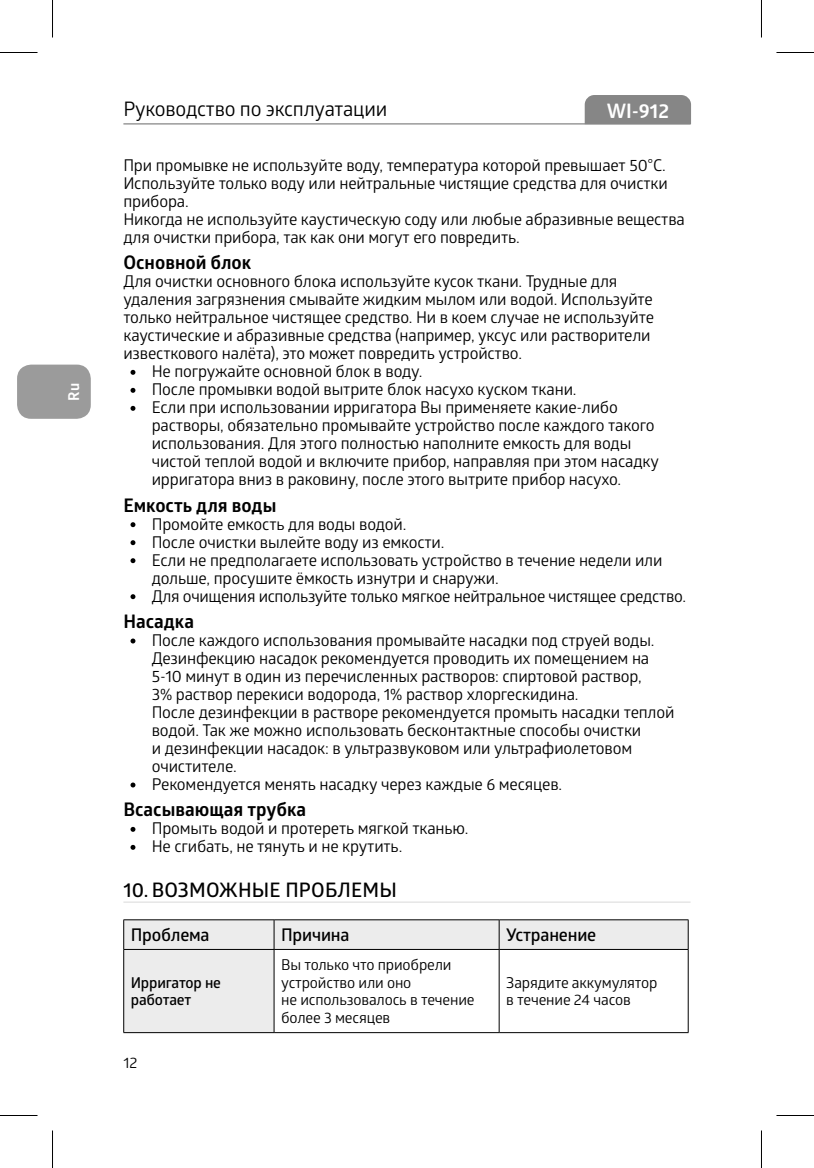
<style>
.page{position:relative;width:814px;height:1168px;background:#fff}
.page>*{position:absolute;margin:0;border:0;box-sizing:border-box;transform-origin:0 0}
.t1{font:20px "Glober";letter-spacing:-.01em;color:#000}
.t2{font:600 20px "Glober";letter-spacing:.01em;color:#000}
.t3{font:700 20px "Glober";color:#fff}
.t4{font:700 18.75px "Glober";color:#000}
.t5{font:600 17.5px "Glober";letter-spacing:-.01em;color:#000}
.t6{font:16.25px/18px "Glober";letter-spacing:-.01em;color:#000}
.t7{font:15px/17.5px "Glober";letter-spacing:-.01em;color:#000}
.t8{font:600 15px/17.5px "Glober";letter-spacing:-.01em;color:#000}
.t9{font:700 15px "Glober";color:#fff}
</style>
<div class="page">
<hr style="left:123px;top:123px;width:567px;height:2px;background:#868686">
<div style="left:17px;top:365px;width:74px;height:54px;background:#9b9b9b;border-radius:14px"></div>
<div style="left:584px;top:95px;width:107px;height:29px;background:#868686"></div>
<hr style="left:123px;top:902px;width:567px;height:1px;background:#d9d9d9">
<svg style="left:130px;top:370px;width:5px;height:5px"></svg>
<svg style="left:130px;top:388px;width:5px;height:5px"></svg>
<svg style="left:130px;top:406px;width:5px;height:5px"></svg>
<svg style="left:130px;top:522px;width:5px;height:5px"></svg>
<svg style="left:130px;top:540px;width:5px;height:5px"></svg>
<svg style="left:130px;top:558px;width:5px;height:5px"></svg>
<svg style="left:130px;top:594px;width:5px;height:5px"></svg>
<svg style="left:130px;top:639px;width:5px;height:4px"></svg>
<svg style="left:130px;top:783px;width:5px;height:4px"></svg>
<svg style="left:130px;top:827px;width:5px;height:5px"></svg>
<svg style="left:130px;top:845px;width:5px;height:5px"></svg>
<svg style="left:124px;top:920px;width:564px;height:112px"></svg>
<svg style="left:274px;top:920px;width:1px;height:29px"></svg>
<svg style="left:499px;top:920px;width:1px;height:29px"></svg>
<hr style="left:123px;top:949px;width:151px;height:1px;background:#000">
<hr style="left:274px;top:949px;width:225px;height:1px;background:#000">
<hr style="left:274px;top:950px;width:1px;height:82px;background:#000">
<hr style="left:499px;top:949px;width:189px;height:1px;background:#000">
<hr style="left:499px;top:950px;width:1px;height:82px;background:#000">
<hr style="left:123px;top:1032px;width:151px;height:1px;background:#000">
<hr style="left:274px;top:1032px;width:225px;height:1px;background:#000">
<hr style="left:499px;top:1032px;width:189px;height:1px;background:#000">
<hr style="left:123px;top:919px;width:151px;height:1px;background:#000">
<svg style="left:123px;top:920px;width:1px;height:29px"></svg>
<hr style="left:274px;top:919px;width:225px;height:1px;background:#000">
<hr style="left:499px;top:919px;width:189px;height:1px;background:#000">
<svg style="left:688px;top:920px;width:1px;height:29px"></svg>
<hr style="left:123px;top:950px;width:1px;height:82px;background:#000">
<hr style="left:688px;top:950px;width:1px;height:82px;background:#000">
<hr style="left:0;top:52px;width:38px;height:1px;background:#000">
<hr style="left:776px;top:52px;width:38px;height:1px;background:#000">
<hr style="left:0;top:1115px;width:38px;height:1px;background:#000">
<hr style="left:776px;top:1115px;width:38px;height:1px;background:#000">
<hr style="left:52px;top:0;width:1px;height:38px;background:#000">
<hr style="left:52px;top:1130px;width:1px;height:38px;background:#000">
<hr style="left:761px;top:0;width:1px;height:38px;background:#000">
<hr style="left:761px;top:1130px;width:1px;height:38px;background:#000">
<p class="t9" style="left:63px;top:401px;width:19px;rotate:-90deg">Ru</p>
<p class="t1" style="left:123px;top:95px;width:265px">Руководство по эксплуатации</p>
<p class="t3" style="left:606px;top:96px;width:64px">WI-912</p>
<p class="t6" style="left:123px;top:156px;width:563px">При промывке не используйте воду, температура которой превышает 50°С.<br>Используйте только воду или нейтральные чистящие средства для очистки прибора.<br>Никогда не используйте каустическую соду или любые абразивные вещества для очистки прибора, так как они могут его повредить.</p>
<p class="t4" style="left:123px;top:250px;width:129px">Основной блок</p>
<p class="t6" style="left:123px;top:272px;width:495px">Для очистки основного блока используйте кусок ткани. Трудные для</p>
<p class="t6" style="left:123px;top:290px;width:531px">удаления загрязнения смывайте жидким мылом или водой. Используйте</p>
<p class="t6" style="left:123px;top:308px;width:532px">только нейтральное чистящее средство. Ни в коем случае не используйте</p>
<p class="t6" style="left:123px;top:326px;width:528px">каустические и абразивные средства (например, уксус или растворители</p>
<p class="t6" style="left:123px;top:344px;width:400px">известкового налёта), это может повредить устройство.</p>
<p class="t6" style="left:152px;top:362px;width:272px">Не погружайте основной блок в воду.</p>
<p class="t6" style="left:152px;top:380px;width:426px">После промывки водой вытрите блок насухо куском ткани.</p>
<p class="t6" style="left:152px;top:398px;width:467px">Если при использовании ирригатора Вы применяете какие-либо</p>
<p class="t6" style="left:152px;top:416px;width:504px">растворы, обязательно промывайте устройство после каждого такого</p>
<p class="t6" style="left:152px;top:434px;width:481px">использования. Для этого полностью наполните емкость для воды</p>
<p class="t6" style="left:152px;top:452px;width:509px">чистой теплой водой и включите прибор, направляя при этом насадку</p>
<p class="t6" style="left:152px;top:470px;width:471px">ирригатора вниз в раковину, после этого вытрите прибор насухо.</p>
<p class="t4" style="left:123px;top:492px;width:154px">Емкость для воды</p>
<p class="t6" style="left:152px;top:514px;width:536px">Промойте емкость для воды водой.<br>После очистки вылейте воду из емкости.<br>Если не предполагаете использовать устройство в течение недели или дольше, просушите ёмкость изнутри и снаружи.<br>Для очищения используйте только мягкое нейтральное чистящее средство.</p>
<p class="t4" style="left:123px;top:608px;width:72px">Насадка</p>
<p class="t6" style="left:152px;top:631px;width:524px">После каждого использования промывайте насадки под струей воды.<br>Дезинфекцию насадок рекомендуется проводить их помещением на 5-10 минут в один из перечисленных растворов: спиртовой раствор,<br>3% раствор перекиси водорода, 1% раствор хлоргескидина.<br>После дезинфекции в растворе рекомендуется промыть насадки теплой водой. Так же можно использовать бесконтактные способы очистки<br>и дезинфекции насадок: в ультразвуковом или ультрафиолетовом очистителе.<br>Рекомендуется менять насадку через каждые 6 месяцев.</p>
<p class="t4" style="left:123px;top:797px;width:184px">Всасывающая трубка</p>
<p class="t6" style="left:152px;top:819px;width:318px">Промыть водой и протереть мягкой тканью.<br>Не сгибать, не тянуть и не крутить.</p>
<p class="t2" style="left:123px;top:876px;width:275px">10. ВОЗМОЖНЫЕ ПРОБЛЕМЫ</p>
<p class="t5" style="left:131px;top:923px;width:80px">Проблема</p>
<p class="t5" style="left:281px;top:923px;width:70px">Причина</p>
<p class="t5" style="left:506px;top:923px;width:92px">Устранение</p>
<p class="t8" style="left:131px;top:973px;width:92px">Ирригатор не работает</p>
<p class="t7" style="left:281px;top:956px;width:195px">Вы только что приобрели устройство или оно<br>не использовалось в течение более 3 месяцев</p>
<p class="t7" style="left:506px;top:973px;width:153px">Зарядите аккумулятор в течение 24 часов</p>
<p class="t7" style="left:123px;top:1054px;width:15px">12</p>
</div>
